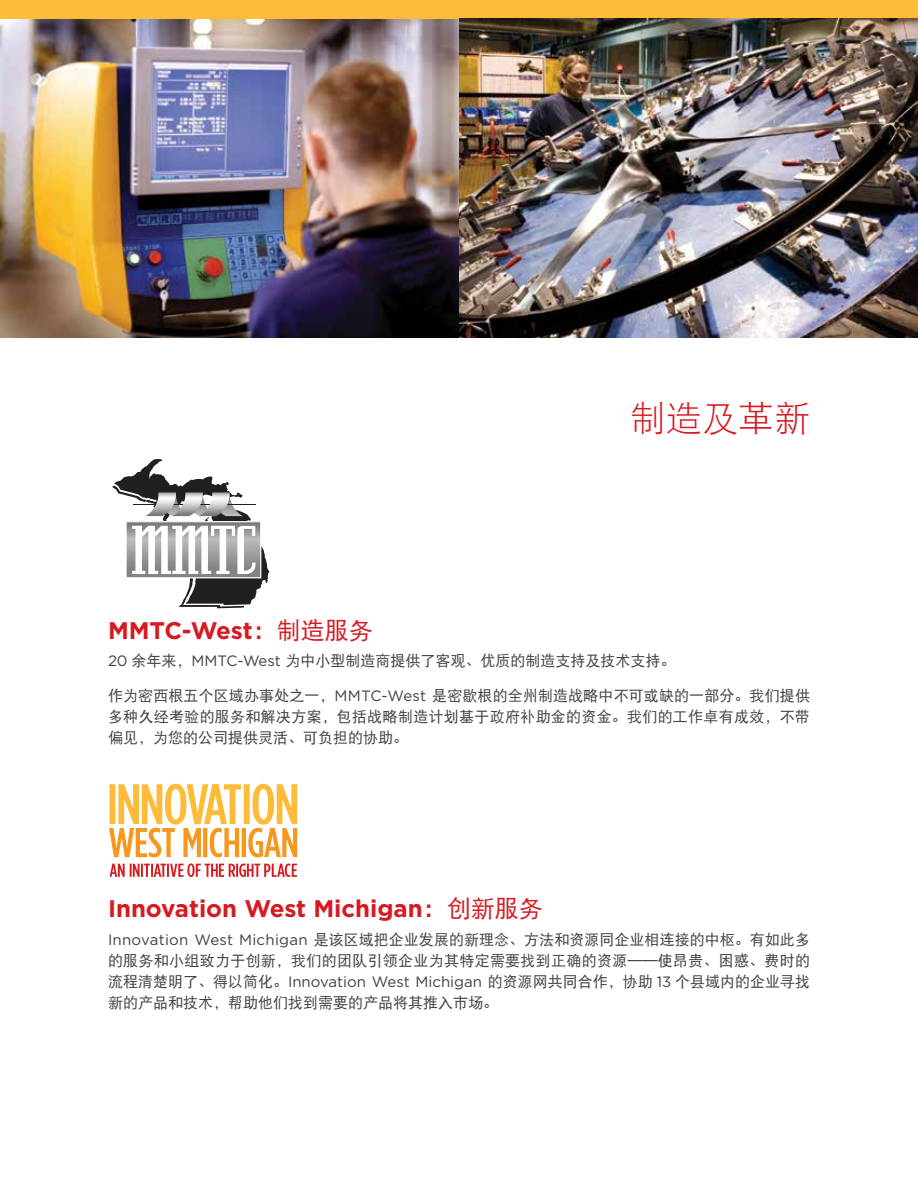
<style>
.page{position:relative;width:918px;height:1188px;background:#fff}
.page>*{position:absolute;margin:0;border:0;box-sizing:border-box;transform-origin:0 0}
.t1{font:36px "DFP Hei W3";color:#d71920}
.t2{font:700 24px "Gotham";color:#d71920}
.t3{font:15px/21px "DFP Hei W5";color:#414042;text-align:justify}
.s1{font-family:"DFP Hei W9";font-weight:400}
.s2{font-family:"DFP Hei W5";font-weight:400}
.s3{font-family:"Gotham"}
</style>
<div class="page">
<div style="left:0;top:0;width:918px;height:19px;background:#febd38"></div>
<img style="left:0;top:18px;width:918px;height:320px">
<svg style="left:112px;top:459px;width:157px;height:149px"></svg>
<img style="left:230px;top:493px;width:13px;height:23px">
<hr style="left:133px;top:504px;width:122px;height:1px;background:#221f1f">
<img style="left:145px;top:493px;width:27px;height:23px">
<img style="left:172px;top:493px;width:27px;height:23px">
<img style="left:199px;top:493px;width:31px;height:23px">
<svg style="left:110px;top:863px;width:187px;height:14px"></svg>
<svg style="left:109px;top:784px;width:188px;height:73px"></svg>
<h1 class="t1" style="left:630px;top:399px;width:181px">制造及革新</h1>
<h2 class="t2" style="left:108px;top:615px;width:266px">MMTC-West<span class="s1">：</span><span class="s2">制造服务</span></h2>
<p class="t3" style="left:108px;top:650px;width:569px"><span class="s3">20</span> 余年来，<span class="s3">MMTC-West</span> 为中小型制造商提供了客观、优质的制造支持及技术支持。</p>
<p class="t3" style="left:108px;top:685px;width:704px">作为密西根五个区域办事处之一，<span class="s3">MMTC-West</span> 是密歇根的全州制造战略中不可或缺的一部分。我们提供多种久经考验的服务和解决方案，包括战略制造计划基于政府补助金的资金。我们的工作卓有成效，不带偏见，为您的公司提供灵活、可负担的协助。</p>
<h2 class="t2" style="left:108px;top:894px;width:436px">Innovation West Michigan<span class="s1">：</span><span class="s2">创新服务</span></h2>
<p class="t3" style="left:108px;top:929px;width:704px"><span class="s3">Innovation West Michigan</span> 是该区域把企业发展的新理念、方法和资源同企业相连接的中枢。有如此多的服务和小组致力于创新，我们的团队引领企业为其特定需要找到正确的资源——使昂贵、困惑、费时的流程清楚明了、得以简化。<span class="s3">Innovation West Michigan</span> 的资源网共同合作，协助 <span class="s3">13</span> 个县域内的企业寻找新的产品和技术，帮助他们找到需要的产品将其推入市场。</p>
</div>
